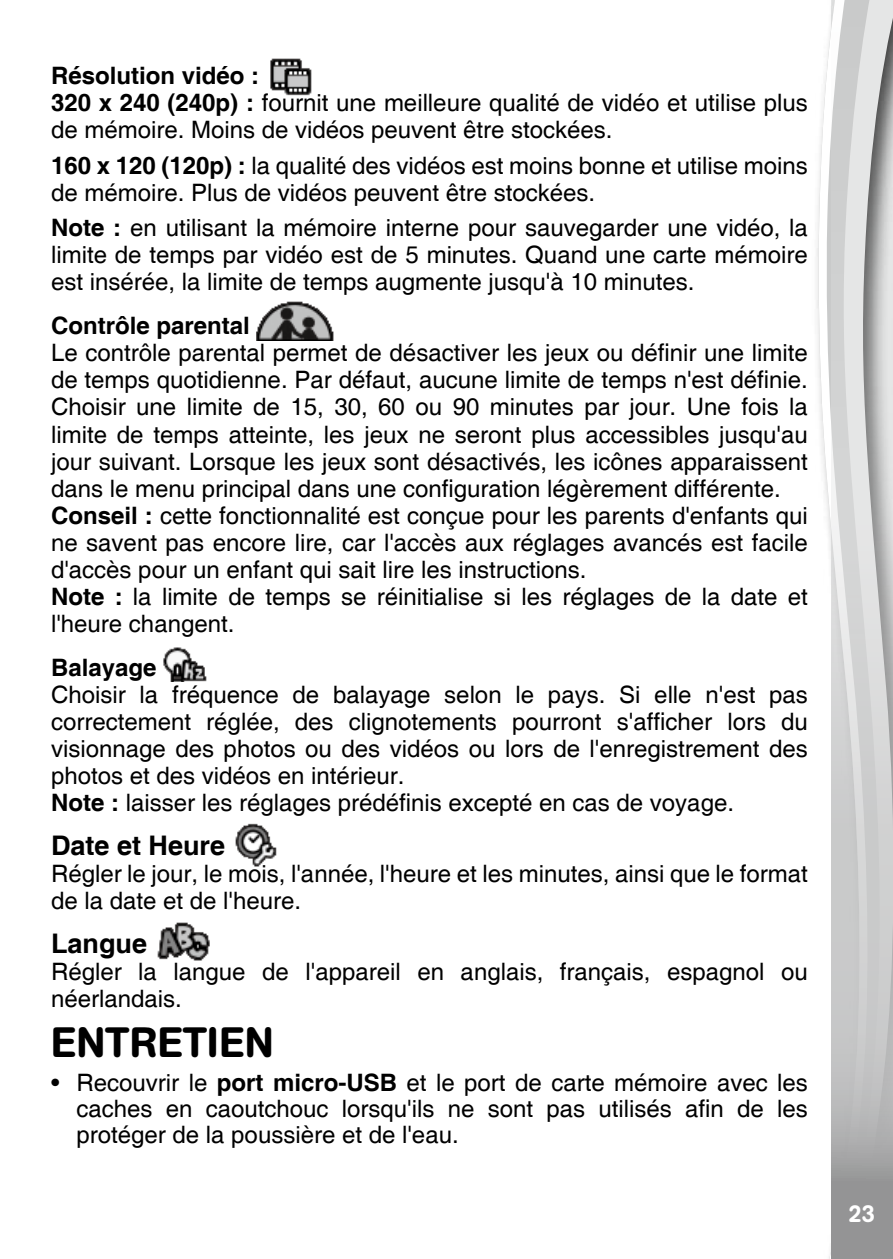
<style>
.page{position:relative;width:893px;height:1259px;background:#fff}
.page>*{position:absolute;margin:0;border:0;box-sizing:border-box;transform-origin:0 0}
.t1{font:500 42px "AG Book Rounded";letter-spacing:.015em;color:#000}
.t2{font:700 27px "Helvetica";color:#000}
.t3{font:24px/27px "Helvetica";color:#000}
.t4{font:700 24px "Helvetica";color:#000}
.t5{font:500 24px "AG Book Rounded";color:#fff}
.s1{font-weight:700}
</style>
<div class="page">
<svg style="left:818px;top:0;width:14px;height:1259px"></svg>
<svg style="left:832px;top:0;width:61px;height:1259px;background:#c6c7c7"></svg>
<img style="left:270px;top:58px;width:42px;height:38px">
<img style="left:256px;top:301px;width:78px;height:39px">
<img style="left:163px;top:647px;width:44px;height:35px">
<img style="left:235px;top:823px;width:42px;height:44px">
<img style="left:157px;top:922px;width:53px;height:39px">
<p class="t3" style="left:51px;top:63px;width:758px"><span class="s1">Résolution vidéo :<br>320 x 240 (240p) :</span> fournit une meilleure qualité de vidéo et utilise plus de mémoire. Moins de vidéos peuvent être stockées.</p>
<p class="t3" style="left:51px;top:153px;width:758px"><span class="s1">160 x 120 (120p) :</span> la qualité des vidéos est moins bonne et utilise moins de mémoire. Plus de vidéos peuvent être stockées.</p>
<p class="t3" style="left:51px;top:215px;width:758px;text-align:justify"><span class="s1">Note :</span> en utilisant la mémoire interne pour sauvegarder une vidéo, la limite de temps par vidéo est de 5 minutes. Quand une carte mémoire est insérée, la limite de temps augmente jusqu'à 10 minutes.</p>
<p class="t4" style="left:51px;top:311px;width:200px">Contrôle parental</p>
<p class="t3" style="left:51px;top:340px;width:758px">Le contrôle parental permet de désactiver les jeux ou définir une limite de temps quotidienne. Par défaut, aucune limite de temps n'est définie.<br>Choisir une limite de 15, 30, 60 ou 90 minutes par jour. Une fois la limite de temps atteinte, les jeux ne seront plus accessibles jusqu'au jour suivant. Lorsque les jeux sont désactivés, les icônes apparaissent dans le menu principal dans une configuration légèrement différente.<br><span class="s1">Conseil :</span> cette fonctionnalité est conçue pour les parents d'enfants qui ne savent pas encore lire, car l'accès aux réglages avancés est facile d'accès pour un enfant qui sait lire les instructions.<br><span class="s1">Note :</span> la limite de temps se réinitialise si les réglages de la date et l'heure changent.</p>
<p class="t4" style="left:51px;top:652px;width:107px">Balayage</p>
<p class="t3" style="left:51px;top:681px;width:758px">Choisir la fréquence de balayage selon le pays. Si elle n'est pas correctement réglée, des clignotements pourront s'afficher lors du visionnage des photos ou des vidéos ou lors de l'enregistrement des photos et des vidéos en intérieur.<br><span class="s1">Note :</span> laisser les réglages prédéfinis excepté en cas de voyage.</p>
<p class="t2" style="left:51px;top:828px;width:176px">Date et Heure</p>
<p class="t3" style="left:51px;top:860px;width:758px">Régler le jour, le mois, l'année, l'heure et les minutes, ainsi que le format de la date et de l'heure.</p>
<p class="t2" style="left:51px;top:926px;width:98px">Langue</p>
<p class="t3" style="left:51px;top:958px;width:758px">Régler la langue de l'appareil en anglais, français, espagnol ou néerlandais.</p>
<h1 class="t1" style="left:51px;top:1018px;width:224px">ENTRETIEN</h1>
<p class="t3" style="left:77px;top:1071px;width:733px;line-height:25.8px;text-align:justify;text-indent:-26px">• Recouvrir le <span class="s1">port micro-USB</span> et le port de carte mémoire avec les caches en caoutchouc lorsqu'ils ne sont pas utilisés afin de les protéger de la poussière et de l'eau.</p>
<p class="t5" style="left:848px;top:1199px;width:28px">23</p>
</div>
